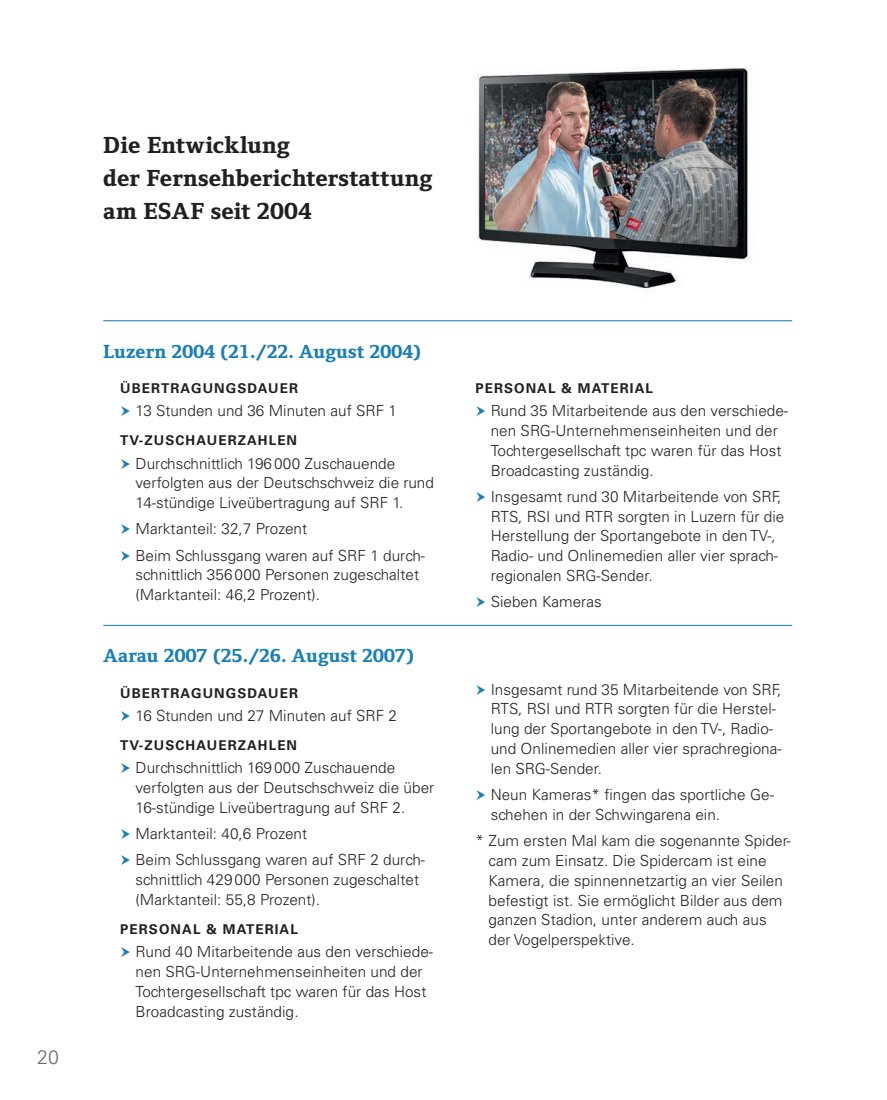
<style>
.page{position:relative;width:887px;height:1100px;background:#fff}
.page>*{position:absolute;margin:0;border:0;box-sizing:border-box;transform-origin:0 0}
.t1{font:800 24px/33px "Foundry Form Serif";letter-spacing:.005em;color:#231f20}
.t2{font:800 19.5px "Foundry Form Serif";letter-spacing:.01em;color:#197fb8}
.t3{font:300 19.5px "Univers LT Std";color:#6c6d70}
.t4{font:300 15.3px/19.8px "Univers LT Std";letter-spacing:.005em;color:#231f20}
.t5{font:700 13.5px "Univers LT Std";letter-spacing:.08em;color:#231f20}
</style>
<div class="page">
<hr style="left:103px;top:320px;width:689px;height:1px;background:#197fb8">
<hr style="left:103px;top:625px;width:689px;height:1px;background:#197fb8">
<img style="left:477px;top:67px;width:271px;height:225px">
<p class="t1" style="left:103px;top:129px;width:331px">Die Entwicklung<br>der Fernsehberichterstattung am ESAF seit 2004</p>
<p class="t3" style="left:37px;top:1045px;width:23px">20</p>
<p class="t2" style="left:103px;top:340px;width:319px">Luzern 2004 (21./22. August 2004)</p>
<p class="t5" style="left:120px;top:380px;width:179px">ÜBERTRAGUNGSDAUER</p>
<p class="t4" style="left:136px;top:401px;width:263px">13 Stunden und 36 Minuten auf SRF 1</p>
<p class="t5" style="left:120px;top:433px;width:178px">TV-ZUSCHAUERZAHLEN</p>
<p class="t4" style="left:136px;top:453px;width:300px">Durchschnittlich 196000 Zuschauende verfolgten aus der Deutschschweiz die rund<br>14-stündige Liveübertragung auf SRF 1.</p>
<p class="t4" style="left:136px;top:516px;width:291px;line-height:26.2px">Marktanteil: 32,7 Prozent<br>Beim Schlussgang waren auf SRF 1 durch-</p>
<p class="t4" style="left:136px;top:565px;width:285px">schnittlich 356000 Personen zugeschaltet (Marktanteil: 46,2 Prozent).</p>
<p class="t2" style="left:103px;top:645px;width:312px">Aarau 2007 (25./26. August 2007)</p>
<p class="t5" style="left:120px;top:685px;width:179px">ÜBERTRAGUNGSDAUER</p>
<p class="t4" style="left:136px;top:705px;width:263px">16 Stunden und 27 Minuten auf SRF 2</p>
<p class="t5" style="left:120px;top:737px;width:178px">TV-ZUSCHAUERZAHLEN</p>
<p class="t4" style="left:136px;top:758px;width:300px">Durchschnittlich 169000 Zuschauende verfolgten aus der Deutschschweiz die über<br>16-stündige Liveübertragung auf SRF 2.</p>
<p class="t4" style="left:136px;top:820px;width:291px;line-height:26.2px">Marktanteil: 40,6 Prozent<br>Beim Schlussgang waren auf SRF 2 durch-</p>
<p class="t4" style="left:136px;top:869px;width:285px">schnittlich 429000 Personen zugeschaltet (Marktanteil: 55,8 Prozent).</p>
<p class="t5" style="left:120px;top:921px;width:179px">PERSONAL &amp; MATERIAL</p>
<p class="t4" style="left:136px;top:941px;width:299px">Rund 40 Mitarbeitende aus den verschiede&shy;nen SRG-Unternehmenseinheiten und der Tochtergesellschaft tpc waren für das Host Broadcasting zuständig.</p>
<p class="t5" style="left:475px;top:380px;width:179px">PERSONAL &amp; MATERIAL</p>
<p class="t4" style="left:491px;top:401px;width:299px">Rund 35 Mitarbeitende aus den verschiede&shy;nen SRG-Unternehmenseinheiten und der Tochtergesellschaft tpc waren für das Host Broadcasting zuständig.</p>
<p class="t4" style="left:491px;top:486px;width:295px">Insgesamt rund 30 Mitarbeitende von SRF, RTS, RSI und RTR sorgten in Luzern für die Herstellung der Sportangebote in den TV-, Radio- und Onlinemedien aller vier sprach&shy;regionalen SRG-Sender.</p>
<p class="t4" style="left:491px;top:592px;width:113px">Sieben Kameras</p>
<p class="t4" style="left:491px;top:679px;width:293px">Insgesamt rund 35 Mitarbeitende von SRF, RTS, RSI und RTR sorgten für die Herstel&shy;lung der Sportangebote in den TV-, Radio&shy;und Onlinemedien aller vier sprachregiona&shy;len SRG-Sender.</p>
<p class="t4" style="left:491px;top:784px;width:285px">Neun Kameras* fingen das sportliche Ge&shy;schehen in der Schwingarena ein.</p>
<p class="t4" style="left:488px;top:830px;width:303px;text-indent:-13px">* Zum ersten Mal kam die sogenannte Spider&shy;cam zum Einsatz. Die Spidercam ist eine Kamera, die spinnennetzartig an vier Seilen befestigt ist. Sie ermöglicht Bilder aus dem ganzen Stadion, unter anderem auch aus der Vogelperspektive.</p>
</div>
